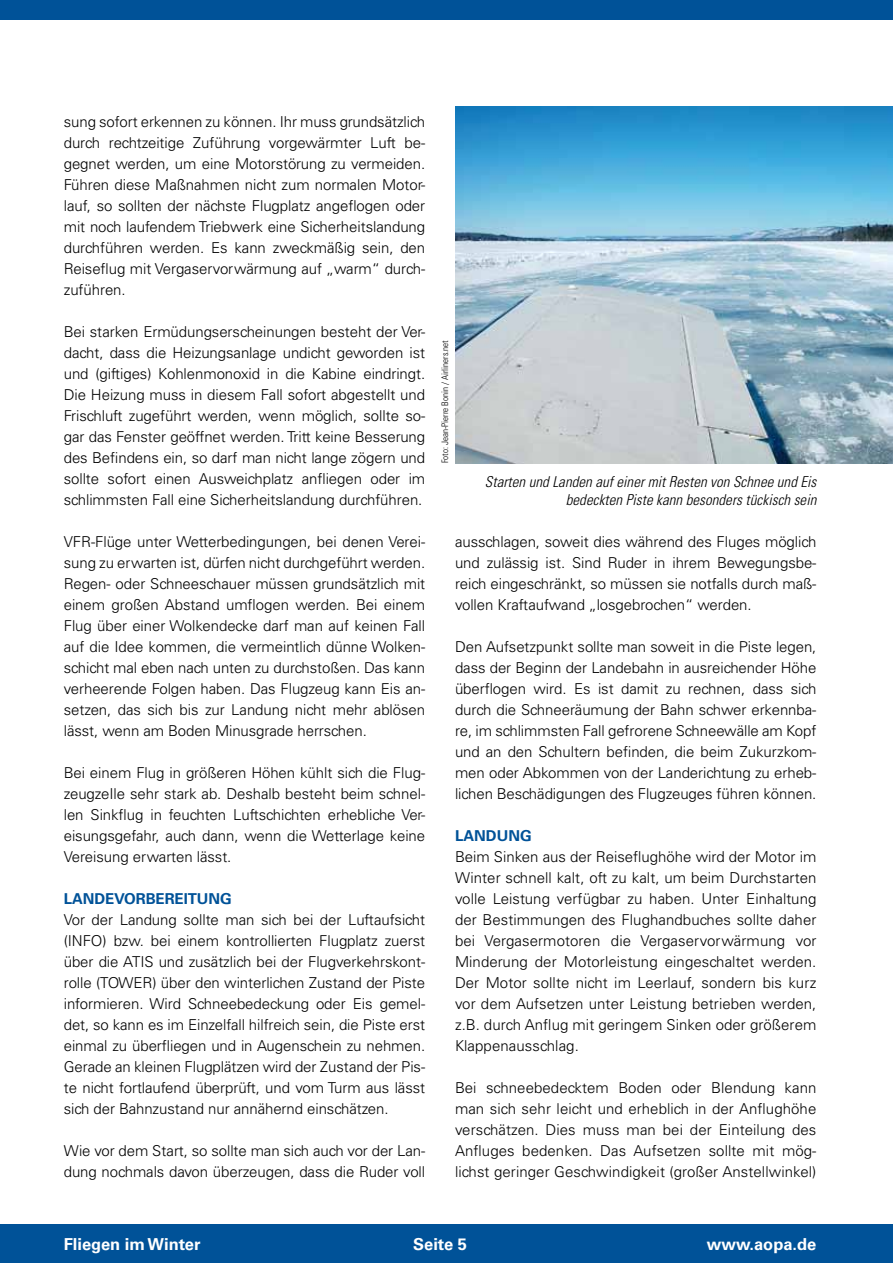
<style>
.page{position:relative;width:893px;height:1263px;background:#fff}
.page>*{position:absolute;margin:0;border:0;box-sizing:border-box;transform-origin:0 0}
.t1{font:700 16.5px "Univers LT";color:#fff}
.t2{font:300 15px/21px "Univers LT";letter-spacing:-.005em;color:#000;text-align:justify}
.t3{font:italic 300 condensed 15px/18px "Univers LT";letter-spacing:.005em;color:#000;text-align:right}
.t4{font:700 15px "Univers LT";letter-spacing:.135em;color:#005298}
.t5{font:300 condensed 9px "Univers LT";color:#000}
</style>
<div class="page">
<div style="left:0;top:1224px;width:893px;height:39px;background:#005298"></div>
<div style="left:0;top:0;width:893px;height:20px;background:#005298"></div>
<img style="left:455px;top:106px;width:438px;height:357px">
<p class="t2" style="left:64px;top:111px;width:363px">sung sofort erkennen zu können. Ihr muss grundsätzlich durch rechtzeitige Zuführung vorgewärmter Luft be&shy;gegnet werden, um eine Motorstörung zu vermeiden.<br>Führen diese Maßnahmen nicht zum normalen Motor&shy;lauf, so sollten der nächste Flugplatz angeflogen oder mit noch laufendem Triebwerk eine Sicherheitslandung durchführen werden. Es kann zweckmäßig sein, den Reiseflug mit Vergaservorwärmung auf „warm“ durch&shy;zuführen.</p>
<p class="t2" style="left:64px;top:321px;width:363px">Bei starken Ermüdungserscheinungen besteht der Ver&shy;dacht, dass die Heizungsanlage undicht geworden ist und (giftiges) Kohlenmonoxid in die Kabine eindringt.<br>Die Heizung muss in diesem Fall sofort abgestellt und Frischluft zugeführt werden, wenn möglich, sollte so&shy;gar das Fenster geöffnet werden. Tritt keine Besserung des Befindens ein, so darf man nicht lange zögern und sollte sofort einen Ausweichplatz anfliegen oder im schlimmsten Fall eine Sicherheitslandung durchführen.</p>
<p class="t2" style="left:64px;top:531px;width:363px">VFR-Flüge unter Wetterbedingungen, bei denen Verei&shy;sung zu erwarten ist, dürfen nicht durchgeführt werden.<br>Regen- oder Schneeschauer müssen grundsätzlich mit einem großen Abstand umflogen werden. Bei einem Flug über einer Wolkendecke darf man auf keinen Fall auf die Idee kommen, die vermeintlich dünne Wolken&shy;schicht mal eben nach unten zu durchstoßen. Das kann verheerende Folgen haben. Das Flugzeug kann Eis an&shy;setzen, das sich bis zur Landung nicht mehr ablösen lässt, wenn am Boden Minusgrade herrschen.</p>
<p class="t2" style="left:64px;top:762px;width:363px">Bei einem Flug in größeren Höhen kühlt sich die Flug&shy;zeugzeIle sehr stark ab. Deshalb besteht beim schnel&shy;len Sinkflug in feuchten Luftschichten erhebliche Ver&shy;eisungsgefahr, auch dann, wenn die Wetterlage keine Vereisung erwarten lässt.</p>
<p class="t4" style="left:64px;top:890px;width:169px">Landevorbereitung</p>
<p class="t2" style="left:64px;top:909px;width:363px">Vor der Landung sollte man sich bei der Luftaufsicht (INFO) bzw. bei einem kontrollierten Flugplatz zuerst über die ATIS und zusätzlich bei der Flugverkehrskont&shy;rolle (TOWER) über den winterlichen Zustand der Piste informieren. Wird Schneebedeckung oder Eis gemel&shy;det, so kann es im Einzelfall hilfreich sein, die Piste erst einmal zu überfliegen und in Augenschein zu nehmen.<br>Gerade an kleinen Flugplätzen wird der Zustand der Pis&shy;te nicht fortlaufend überprüft, und vom Turm aus lässt sich der Bahnzustand nur annähernd einschätzen.</p>
<p class="t2" style="left:64px;top:1140px;width:363px">Wie vor dem Start, so sollte man sich auch vor der Lan&shy;dung nochmals davon überzeugen, dass die Ruder voll</p>
<p class="t5" style="left:440px;top:463px;width:124px;rotate:-90deg">Foto: Jean-Pierre Bonin / Airliners.net</p>
<p class="t3" style="left:485px;top:473px;width:333px">Starten und Landen auf einer mit Resten von Schnee und Eis bedeckten Piste kann besonders tückisch sein</p>
<p class="t2" style="left:455px;top:531px;width:363px">ausschlagen, soweit dies während des Fluges möglich und zulässig ist. Sind Ruder in ihrem Bewegungsbe&shy;reich eingeschränkt, so müssen sie notfalls durch maß&shy;vollen Kraftaufwand „losgebrochen“ werden.</p>
<p class="t2" style="left:455px;top:636px;width:363px">Den Aufsetzpunkt sollte man soweit in die Piste legen, dass der Beginn der Landebahn in ausreichender Höhe überflogen wird. Es ist damit zu rechnen, dass sich durch die Schneeräumung der Bahn schwer erkennba&shy;re, im schlimmsten Fall gefrorene Schneewälle am Kopf und an den Schultern befinden, die beim Zukurzkom&shy;men oder Abkommen von der Landerichtung zu erheb&shy;lichen Beschädigungen des Flugzeuges führen können.</p>
<p class="t4" style="left:455px;top:827px;width:78px">Landung</p>
<p class="t2" style="left:455px;top:846px;width:363px">Beim Sinken aus der Reiseflughöhe wird der Motor im Winter schnell kalt, oft zu kalt, um beim Durchstarten volle Leistung verfügbar zu haben. Unter Einhaltung der Bestimmungen des Flughandbuches sollte daher bei Vergasermotoren die Vergaservorwärmung vor Minderung der Motorleistung eingeschaltet werden.<br>Der Motor sollte nicht im Leerlauf, sondern bis kurz vor dem Aufsetzen unter Leistung betrieben werden, z.B. durch Anflug mit geringem Sinken oder größerem Klappenausschlag.</p>
<p class="t2" style="left:455px;top:1077px;width:363px">Bei schneebedecktem Boden oder Blendung kann man sich sehr leicht und erheblich in der Anflughöhe verschätzen. Dies muss man bei der Einteilung des Anfluges bedenken. Das Aufsetzen sollte mit mög&shy;lichst geringer Geschwindigkeit (großer Anstellwinkel)</p>
<p class="t1" style="left:64px;top:1234px;width:138px">Fliegen im Winter</p>
<p class="t1" style="left:413px;top:1234px;width:55px">Seite 5</p>
<p class="t1" style="left:707px;top:1234px;width:111px">www.aopa.de</p>
</div>
